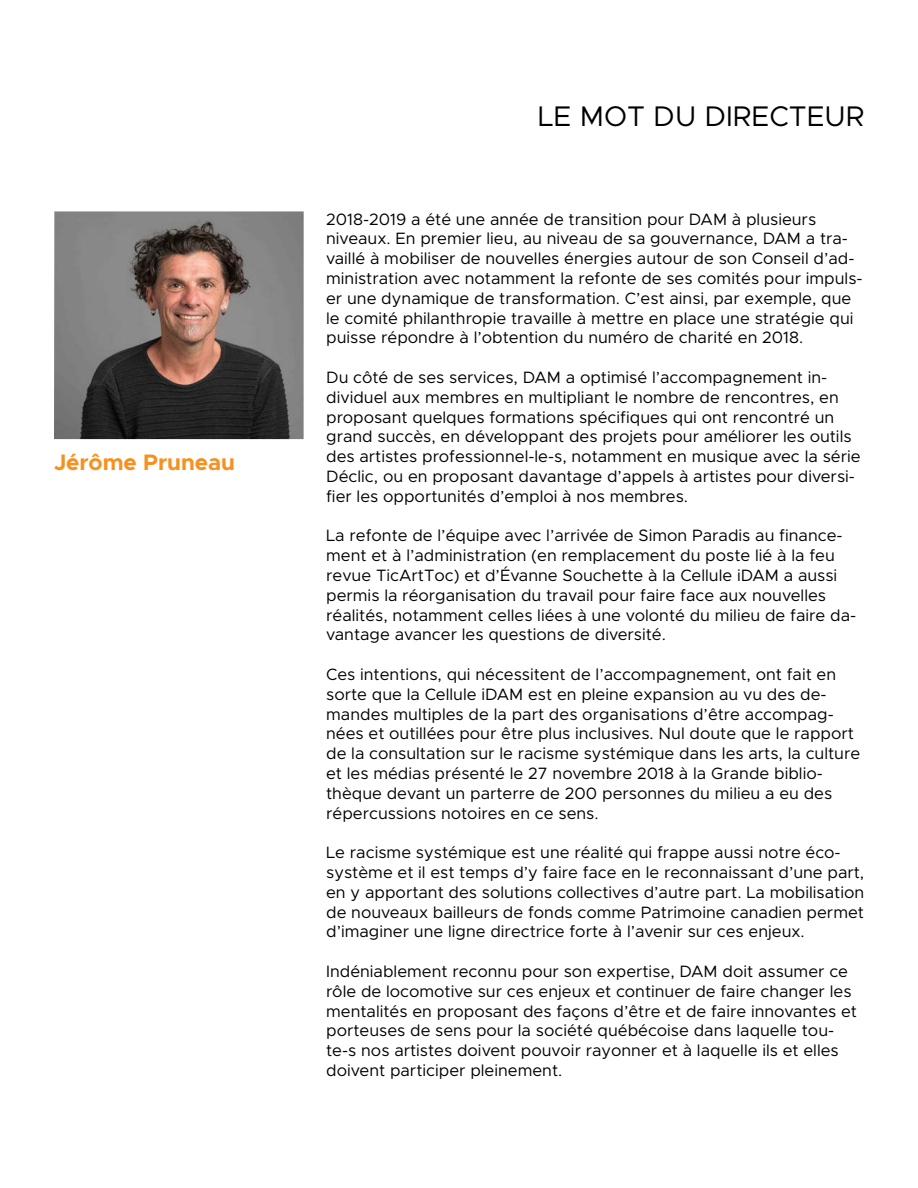
<style>
.page{position:relative;width:918px;height:1188px;background:#fff}
.page>*{position:absolute;margin:0;border:0;box-sizing:border-box;transform-origin:0 0}
.t1{font:28.5px "Metropolis";color:#000}
.t2{font:700 22.5px "Metropolis";color:#f7901e}
.t3{font:16.5px/19.8px "Metropolis";color:#000}
</style>
<div class="page">
<img style="left:54px;top:211px;width:250px;height:228px">
<h2 class="t2" style="left:54px;top:448px;width:183px">Jérôme Pruneau</h2>
<h1 class="t1" style="left:538px;top:99px;width:328px">LE MOT DU DIRECTEUR</h1>
<p class="t3" style="left:326px;top:209px;width:538px">2018-2019 a été une année de transition pour DAM à plusieurs niveaux. En premier lieu, au niveau de sa gouvernance, DAM a tra&shy;vaillé à mobiliser de nouvelles énergies autour de son Conseil d’ad&shy;ministration avec notamment la refonte de ses comités pour impuls&shy;er une dynamique de transformation. C’est ainsi, par exemple, que le comité philanthropie travaille à mettre en place une stratégie qui puisse répondre à l’obtention du numéro de charité en 2018.</p>
<p class="t3" style="left:326px;top:367px;width:536px">Du côté de ses services, DAM a optimisé l’accompagnement in&shy;dividuel aux membres en multipliant le nombre de rencontres, en proposant quelques formations spécifiques qui ont rencontré un grand succès, en développant des projets pour améliorer les outils des artistes professionnel-le-s, notamment en musique avec la série Déclic, ou en proposant davantage d’appels à artistes pour diversi&shy;fier les opportunités d’emploi à nos membres.</p>
<p class="t3" style="left:326px;top:526px;width:532px">La refonte de l’équipe avec l’arrivée de Simon Paradis au finance&shy;ment et à l’administration (en remplacement du poste lié à la feu revue TicArtToc) et d’Évanne Souchette à la Cellule iDAM a aussi permis la réorganisation du travail pour faire face aux nouvelles réalités, notamment celles liées à une volonté du milieu de faire da&shy;vantage avancer les questions de diversité.</p>
<p class="t3" style="left:326px;top:664px;width:536px">Ces intentions, qui nécessitent de l’accompagnement, ont fait en sorte que la Cellule iDAM est en pleine expansion au vu des de&shy;mandes multiples de la part des organisations d’être accompag&shy;nées et outillées pour être plus inclusives. Nul doute que le rapport de la consultation sur le racisme systémique dans les arts, la culture et les médias présenté le 27 novembre 2018 à la Grande biblio&shy;thèque devant un parterre de 200 personnes du milieu a eu des répercussions notoires en ce sens.</p>
<p class="t3" style="left:326px;top:843px;width:540px">Le racisme systémique est une réalité qui frappe aussi notre éco&shy;système et il est temps d’y faire face en le reconnaissant d’une part, en y apportant des solutions collectives d’autre part. La mobilisation de nouveaux bailleurs de fonds comme Patrimoine canadien permet d’imaginer une ligne directrice forte à l’avenir sur ces enjeux.</p>
<p class="t3" style="left:326px;top:961px;width:532px">Indéniablement reconnu pour son expertise, DAM doit assumer ce rôle de locomotive sur ces enjeux et continuer de faire changer les mentalités en proposant des façons d’être et de faire innovantes et porteuses de sens pour la société québécoise dans laquelle tou&shy;te-s nos artistes doivent pouvoir rayonner et à laquelle ils et elles doivent participer pleinement.</p>
</div>
